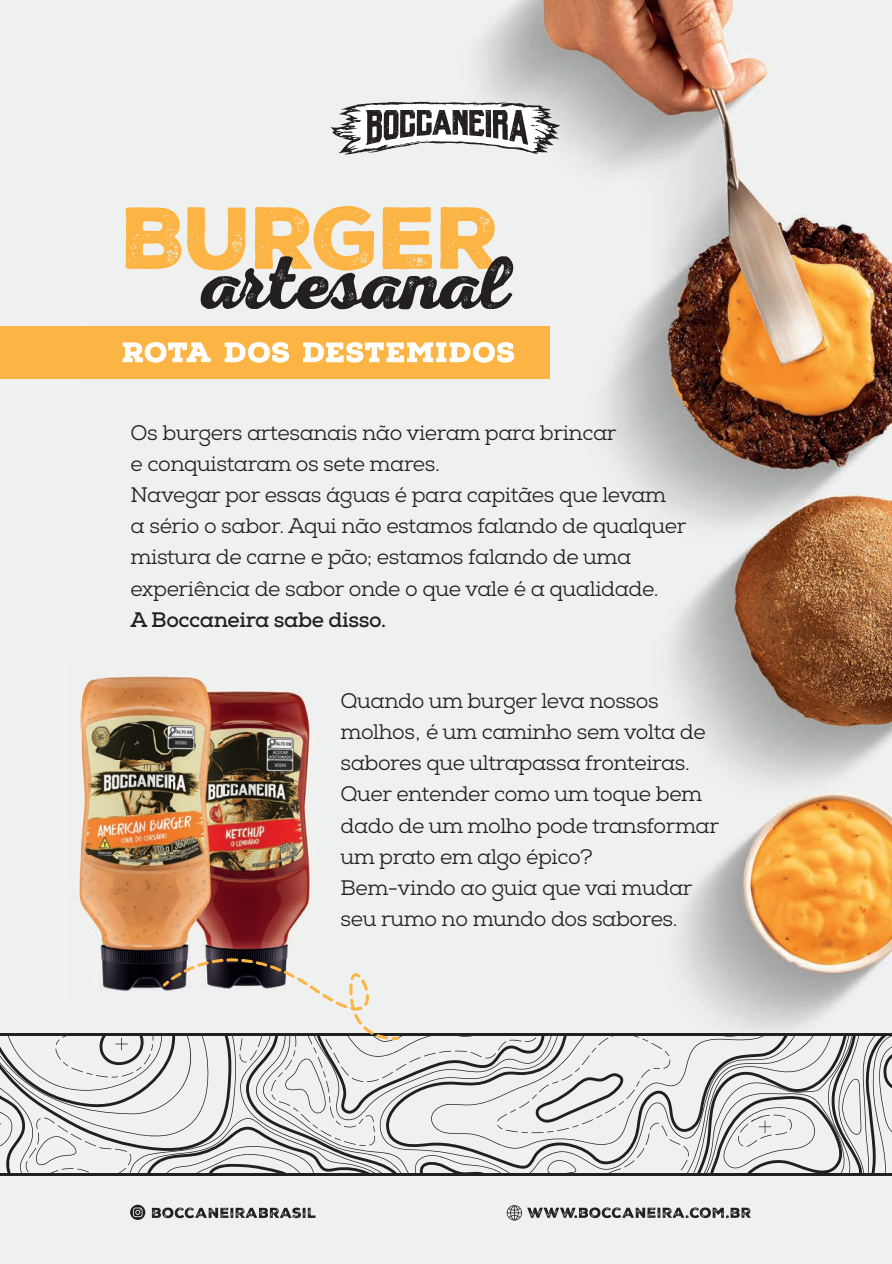
<style>
.page{position:relative;width:892px;height:1264px;background:#fff}
.page>*{position:absolute;margin:0;border:0;box-sizing:border-box;transform-origin:0 0}
.t1{font:85.05px "Nexa Rust Sans 01 Regular 2";letter-spacing:-.02em;color:#fcb545}
.t2{font:75.3px "Nexa Rust Script B 01";letter-spacing:-.005em;color:#231f20}
.t3{font:21px/31.2px "Nexa Slab";letter-spacing:-.02em;color:#231f20}
.t4{font:700 21px "Nexa Slab";letter-spacing:-.02em;color:#231f20}
</style>
<div class="page">
<div style="left:0;top:0;width:891px;height:1264px;background:#f0f1f0"></div>
<img style="left:82px;top:0;width:809px;height:1221px">
<div style="left:0;top:326px;width:549px;height:53px;background:#fcb545"></div>
<svg style="left:122px;top:342px;width:392px;height:21px"></svg>
<svg style="left:330px;top:102px;width:230px;height:52px"></svg>
<svg style="left:130px;top:1204px;width:15px;height:16px"></svg>
<svg style="left:152px;top:1207px;width:163px;height:11px"></svg>
<svg style="left:506px;top:1205px;width:244px;height:15px"></svg>
<hr style="left:0;top:1172px;width:891px;height:3px;background:#231f20">
<img style="left:174px;top:680px;width:146px;height:259px">
<img style="left:79px;top:700px;width:3px;height:206px">
<img style="left:82px;top:665px;width:94px;height:95px">
<img style="left:176px;top:665px;width:47px;height:15px">
<img style="left:82px;top:760px;width:92px;height:179px">
<svg style="left:0;top:939px;width:891px;height:234px"></svg>
<h1 class="t1" style="left:122px;top:181px;width:381px">BURGER</h1>
<h2 class="t2" style="left:200px;top:238px;width:309px">artesanal</h2>
<p class="t3" style="left:131px;top:417px;width:557px">Os burgers artesanais não vieram para brincar<br>e conquistaram os sete mares.<br>Navegar por essas águas é para capitães que levam<br>a sério o sabor. Aqui não estamos falando de qualquer mistura de carne e pão; estamos falando de uma experiência de sabor onde o que vale é a qualidade.</p>
<p class="t4" style="left:131px;top:607px;width:257px">A Boccaneira sabe disso.</p>
<p class="t3" style="left:340px;top:685px;width:380px">Quando um burger leva nossos molhos, é um caminho sem volta de sabores que ultrapassa fronteiras.<br>Quer entender como um toque bem dado de um molho pode transformar um prato em algo épico?<br>Bem-vindo ao guia que vai mudar seu rumo no mundo dos sabores.</p>
</div>
